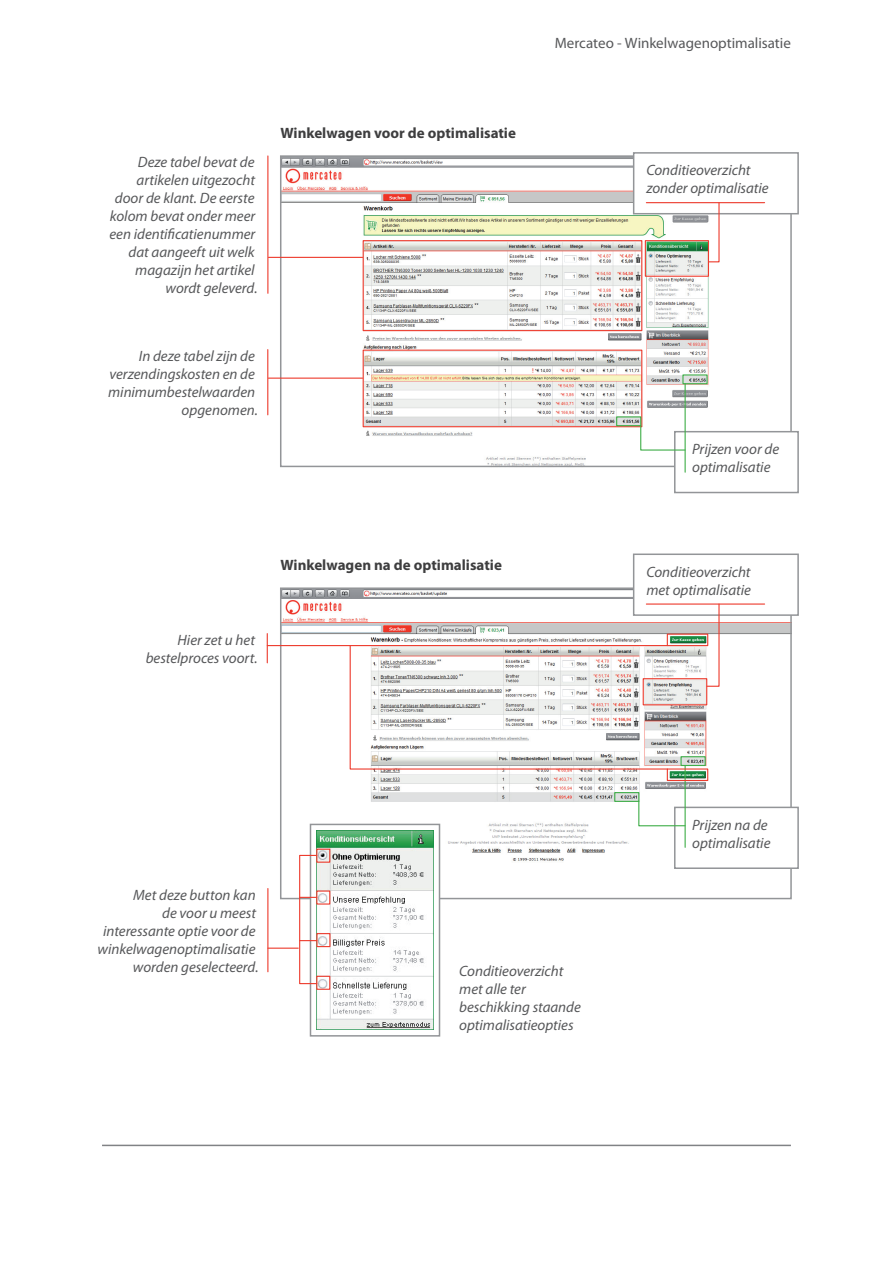
<style>
.page{position:relative;width:893px;height:1263px;background:#fff}
.page>*{position:absolute;margin:0;border:0;box-sizing:border-box;transform-origin:0 0}
.t1{font:italic 15px/18px "Myriad Pro";color:#57585a}
.t2{font:700 15px "Myriad Pro";color:#3e3e3f}
.t3{font:15px "Myriad Pro";color:#57585a}
</style>
<div class="page">
<img style="left:281px;top:158px;width:508px;height:310px">
<div style="left:280px;top:155px;width:512px;height:312px;border:2px solid #939598"></div>
<img style="left:281px;top:590px;width:510px;height:310px">
<div style="left:280px;top:587px;width:512px;height:312px;border:2px solid #939598"></div>
<div style="left:363px;top:240px;width:279px;height:91px;border:1px solid #ed3c2e"></div>
<div style="left:363px;top:350px;width:279px;height:77px;border:1px solid #ed3c2e"></div>
<hr style="left:267px;top:156px;width:1px;height:137px;background:#ed3c2e">
<hr style="left:267px;top:350px;width:1px;height:65px;background:#ed3c2e">
<hr style="left:268px;top:257px;width:95px;height:1px;background:#ed3c2e">
<hr style="left:268px;top:378px;width:95px;height:1px;background:#ed3c2e">
<div style="left:633px;top:152px;width:166px;height:62px;background:#fff;border:2px solid #939598"></div>
<div style="left:633px;top:553px;width:166px;height:63px;background:#fff;border:2px solid #939598"></div>
<div style="left:674px;top:431px;width:125px;height:62px;background:#fff;border:2px solid #939598"></div>
<div style="left:674px;top:807px;width:125px;height:62px;background:#fff;border:2px solid #939598"></div>
<div style="left:645px;top:240px;width:64px;height:37px;border:1px solid #ed3c2e"></div>
<div style="left:643px;top:678px;width:64px;height:27px;border:1px solid #ed3c2e"></div>
<hr style="left:646px;top:202px;width:119px;height:1px;background:#ed3c2e">
<hr style="left:646px;top:603px;width:119px;height:2px;background:#ed3c2e">
<svg style="left:708px;top:202px;width:12px;height:61px"></svg>
<svg style="left:706px;top:603px;width:14px;height:84px"></svg>
<div style="left:310px;top:824px;width:130px;height:212px;background:#fff;border:2px solid #939598"></div>
<img style="left:316px;top:831px;width:118px;height:198px">
<div style="left:682px;top:374px;width:26px;height:10px;border:1px solid #40ae49"></div>
<div style="left:680px;top:756px;width:26px;height:10px;border:1px solid #40ae49"></div>
<div style="left:616px;top:416px;width:25px;height:10px;border:1px solid #40ae49"></div>
<div style="left:614px;top:792px;width:25px;height:10px;border:1px solid #40ae49"></div>
<hr style="left:685px;top:384px;width:1px;height:88px;background:#40ae49">
<hr style="left:685px;top:765px;width:1px;height:82px;background:#40ae49">
<svg style="left:640px;top:424px;width:46px;height:27px"></svg>
<svg style="left:638px;top:800px;width:48px;height:27px"></svg>
<hr style="left:102px;top:1145px;width:689px;height:1px;background:#808285">
<div style="left:316px;top:849px;width:14px;height:14px;border:1px solid #ed3c2e"></div>
<div style="left:316px;top:890px;width:14px;height:14px;border:1px solid #ed3c2e"></div>
<div style="left:316px;top:933px;width:14px;height:14px;border:1px solid #ed3c2e"></div>
<div style="left:316px;top:976px;width:14px;height:14px;border:1px solid #ed3c2e"></div>
<svg style="left:301px;top:897px;width:14px;height:1px"></svg>
<svg style="left:301px;top:940px;width:14px;height:1px"></svg>
<div style="left:299px;top:855px;width:18px;height:129px;border:1px solid #ed3c2e"></div>
<hr style="left:268px;top:947px;width:30px;height:2px;background:#ed3c2e">
<hr style="left:267px;top:888px;width:1px;height:84px;background:#ed3c2e">
<div style="left:667px;top:634px;width:41px;height:12px;border:1px solid #ed3c2e"></div>
<div style="left:667px;top:768px;width:41px;height:13px;border:1px solid #ed3c2e"></div>
<svg style="left:267px;top:634px;width:1px;height:29px"></svg>
<hr style="left:267px;top:645px;width:400px;height:1px;background:#ed3c2e">
<svg style="left:349px;top:644px;width:319px;height:126px"></svg>
<p class="t1" style="left:109px;top:153px;width:150px;text-align:right">Deze tabel bevat de artikelen uitgezocht door de klant. De eerste kolom bevat onder meer een identificatienummer dat aangeeft uit welk magazijn het artikel wordt geleverd.</p>
<p class="t1" style="left:108px;top:347px;width:151px;text-align:right">In deze tabel zijn de verzendingskosten en de minimumbestelwaarden opgenomen.</p>
<p class="t2" style="left:281px;top:123px;width:237px">Winkelwagen voor de optimalisatie</p>
<p class="t1" style="left:146px;top:630px;width:113px;text-align:right">Hier zet u het bestelproces voort.</p>
<p class="t2" style="left:281px;top:555px;width:223px">Winkelwagen na de optimalisatie</p>
<p class="t3" style="left:555px;top:34px;width:238px">Mercateo - Winkelwagenoptimalisatie</p>
<p class="t1" style="left:646px;top:161px;width:124px">Conditieoverzicht zonder optimalisatie</p>
<p class="t1" style="left:692px;top:440px;width:88px">Prijzen voor de optimalisatie</p>
<p class="t1" style="left:646px;top:562px;width:106px">Conditieoverzicht met optimalisatie</p>
<p class="t1" style="left:98px;top:885px;width:162px;text-align:right">Met deze button kan<br>de voor u meest interessante optie voor de winkelwagenoptimalisatie worden geselecteerd.</p>
<p class="t1" style="left:459px;top:961px;width:123px">Conditieoverzicht met alle ter beschikking staande optimalisatieopties</p>
<p class="t1" style="left:692px;top:816px;width:80px">Prijzen na de optimalisatie</p>
</div>
